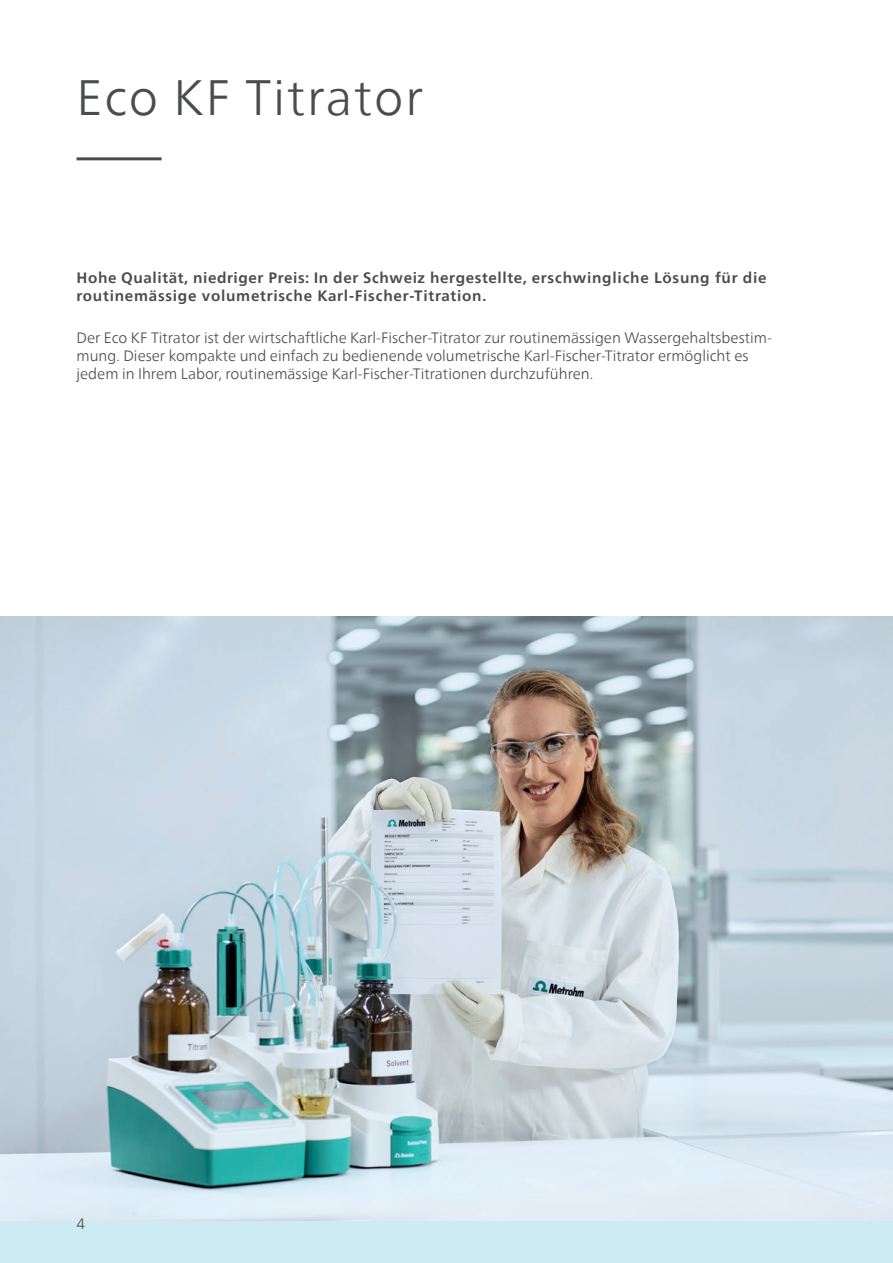
<style>
.page{position:relative;width:893px;height:1263px;background:#fff}
.page>*{position:absolute;margin:0;border:0;box-sizing:border-box;transform-origin:0 0}
.t1{font:300 49.5px "Neue Frutiger World";letter-spacing:.04em;color:#4b4c4d}
.t2{font:300 15px/18px "Neue Frutiger World";color:#4b4c4d}
.t3{font:700 15px/18px "Neue Frutiger World";letter-spacing:.05em;color:#4b4c4d}
</style>
<div class="page">
<div style="left:0;top:617px;width:893px;height:646px;background:#cdebf2"></div>
<img style="left:0;top:617px;width:893px;height:603px">
<hr style="left:77px;top:157px;width:85px;height:3px;background:#4b4c4d">
<h1 class="t1" style="left:77px;top:59px;width:348px">Eco KF Titrator</h1>
<p class="t3" style="left:77px;top:269px;width:692px">Hohe Qualität, niedriger Preis: In der Schweiz hergestellte, erschwingliche Lösung für die routinemässige volumetrische Karl-Fischer-Titration.</p>
<p class="t2" style="left:77px;top:329px;width:697px">Der Eco KF Titrator ist der wirtschaftliche Karl-Fischer-Titrator zur routinemässigen Wassergehaltsbestim&shy;mung. Dieser kompakte und einfach zu bedienende volumetrische Karl-Fischer-Titrator ermöglicht es jedem in Ihrem Labor, routinemässige Karl-Fischer-Titrationen durchzuführen.</p>
<p class="t2" style="left:77px;top:1214px;width:10px">4</p>
</div>
